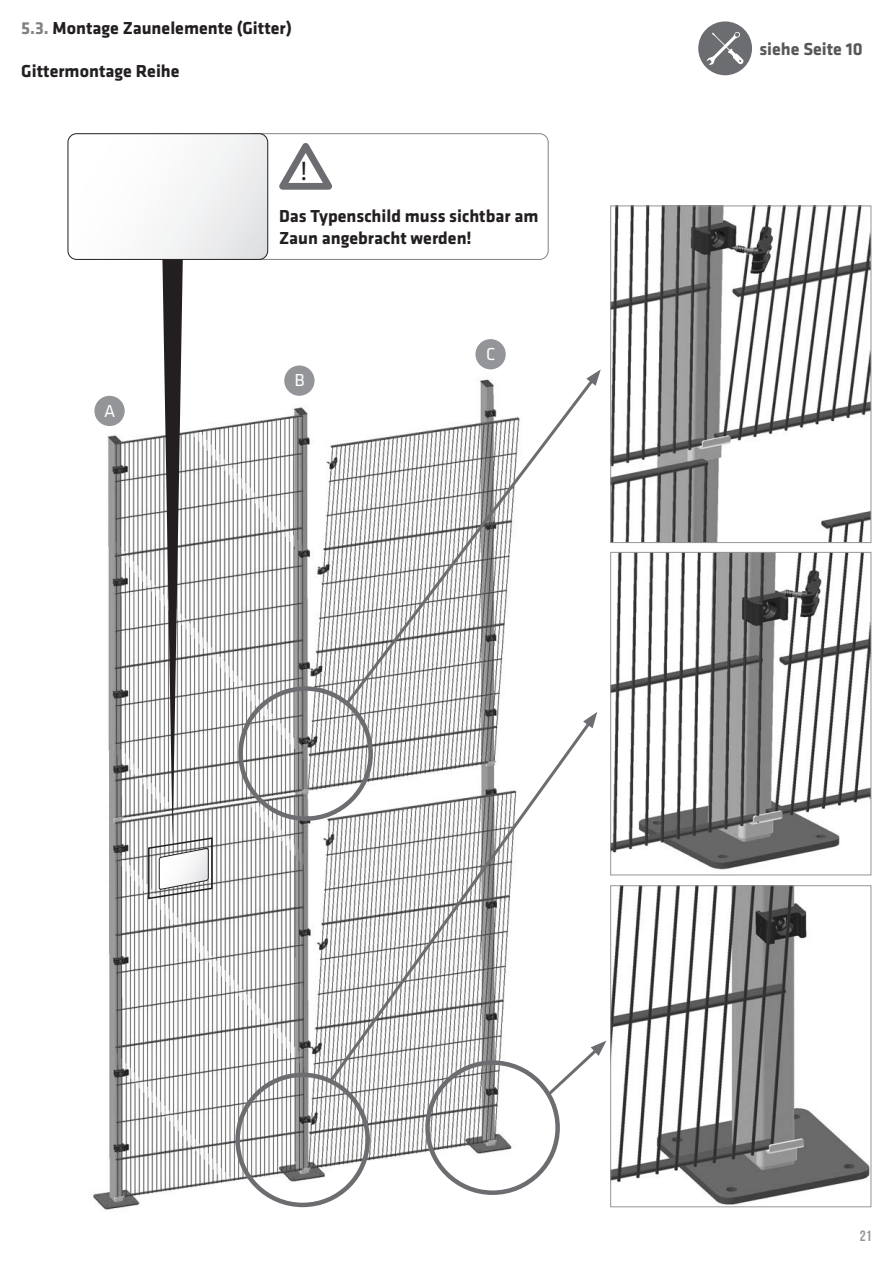
<style>
.page{position:relative;width:893px;height:1263px;background:#fff}
.page>*{position:absolute;margin:0;border:0;box-sizing:border-box;transform-origin:0 0}
.t1{font:27px "Myriad Pro";color:#231f20}
.t2{font:700 18px "Klavika";color:#231f20}
.t3{font:700 18px "Klavika";color:#57585a}
.t4{font:18px "Klavika";color:#fff}
.t5{font:15px "Bebas Neue";color:#939598}
.s1{color:#808285}
</style>
<div class="page">
<img style="left:93px;top:365px;width:434px;height:845px">
<img style="left:612px;top:887px;width:257px;height:318px">
<div style="left:610px;top:885px;width:261px;height:322px;border:1px solid #939598"></div>
<svg style="left:327px;top:716px;width:266px;height:369px"></svg>
<svg style="left:583px;top:712px;width:14px;height:16px"></svg>
<svg style="left:343px;top:373px;width:247px;height:335px"></svg>
<svg style="left:586px;top:369px;width:15px;height:17px"></svg>
<svg style="left:545px;top:1041px;width:61px;height:57px"></svg>
<div style="left:475px;top:339px;width:31px;height:30px;background:#939598;border-radius:50%"></div>
<div style="left:235px;top:1072px;width:135px;height:135px;border:4px solid #6c6d70;border-radius:50%"></div>
<div style="left:425px;top:1060px;width:135px;height:135px;border:4px solid #6c6d70;border-radius:50%"></div>
<img style="left:612px;top:554px;width:257px;height:316px">
<div style="left:610px;top:552px;width:261px;height:323px;border:1px solid #939598"></div>
<img style="left:612px;top:208px;width:257px;height:333px">
<div style="left:610px;top:206px;width:261px;height:337px;border:1px solid #939598"></div>
<div style="left:698px;top:21px;width:54px;height:54px;background:#6c6d70;border-radius:50%"></div>
<svg style="left:707px;top:32px;width:37px;height:33px"></svg>
<div style="left:244px;top:133px;width:305px;height:127px;border:1px solid #808285;border-radius:9px"></div>
<svg style="left:68px;top:134px;width:272px;height:766px"></svg>
<p class="t2" style="left:21px;top:18px;width:272px"><span class="s1">5.3.</span> Montage Zaunelemente (Gitter)</p>
<p class="t2" style="left:21px;top:62px;width:160px">Gittermontage Reihe</p>
<p class="t1" style="left:301px;top:154px;width:8px">!</p>
<p class="t2" style="left:279px;top:206px;width:261px">Das Typenschild muss sichtbar am</p>
<p class="t2" style="left:279px;top:228px;width:194px">Zaun angebracht werden!</p>
<p class="t4" style="left:104px;top:401px;width:13px">A</p>
<p class="t4" style="left:294px;top:371px;width:12px">B</p>
<p class="t4" style="left:486px;top:344px;width:11px">C</p>
<p class="t3" style="left:759px;top:39px;width:105px">siehe Seite 10</p>
<p class="t5" style="left:860px;top:1227px;width:13px">21</p>
</div>
